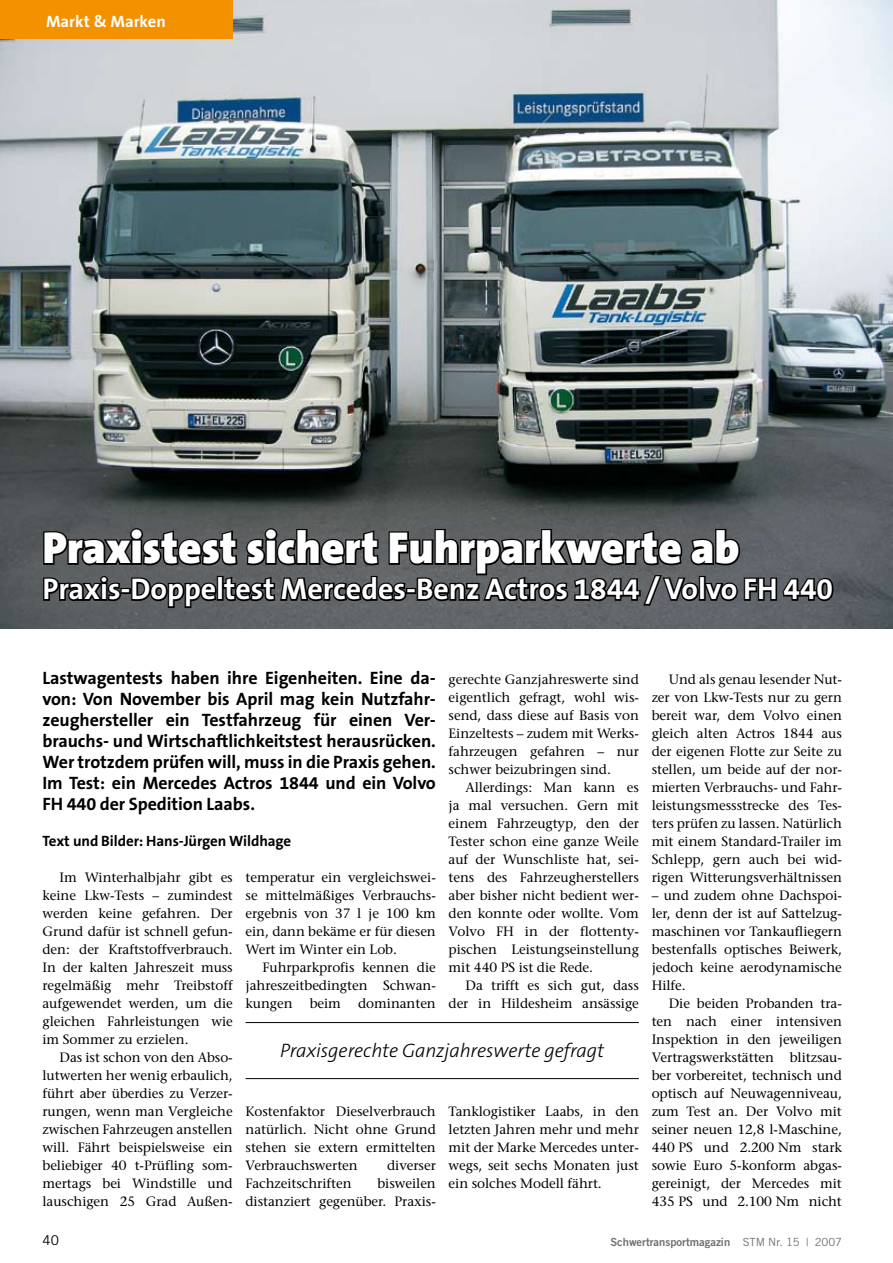
<style>
.page{position:relative;width:893px;height:1263px;background:#fff}
.page>*{position:absolute;margin:0;border:0;box-sizing:border-box;transform-origin:0 0}
.t1{font:900 45px "The Sans B9";color:#fff}
.t2{font:700 30px "The Sans B7";color:#fff}
.t3{font:italic 300 19.5px "The Sans B3";letter-spacing:-.005em;color:#000}
.t4{font:700 18px/21px "The Sans B7";letter-spacing:-.005em;color:#000;text-align:justify}
.t5{font:700 16.5px "The Sans B7";color:#fff}
.t6{font:700 15px "The Sans B7";letter-spacing:-.005em;color:#000}
.t7{font:13.5px/18px "Stone Serif";letter-spacing:-.005em;color:#000;text-align:justify}
.t8{font:13.5px "Trade Gothic";color:#000}
.t9{font:11.25px "Trade Gothic Bold Two";color:#6e7071}
.s1{font-family:"Trade Gothic"}
</style>
<div class="page">
<img style="left:0;top:0;width:893px;height:628px">
<div style="left:0;top:0;width:233px;height:39px;background:#f39100"></div>
<svg style="left:42px;top:494px;width:793px;height:128px;background:#45494b"></svg>
<hr style="left:246px;top:1022px;width:393px;height:1px;background:#000">
<hr style="left:246px;top:1078px;width:393px;height:1px;background:#000">
<p class="t5" style="left:46px;top:13px;width:121px">Markt &amp; Marken</p>
<h1 class="t1" style="left:43px;top:524px;width:699px">Praxistest sichert Fuhrparkwerte ab</h1>
<h2 class="t2" style="left:43px;top:573px;width:792px">Praxis-Doppeltest Mercedes-Benz Actros 1844 / Volvo FH 440</h2>
<p class="t4" style="left:43px;top:668px;width:395px">Lastwagentests haben ihre Eigenheiten. Eine da&shy;von: Von November bis April mag kein Nutzfahr&shy;zeughersteller ein Testfahrzeug für einen Ver&shy;brauchs- und Wirtschaftlichkeitstest herausrücken.<br>Wer trotzdem prüfen will, muss in die Praxis gehen.<br>Im Test: ein Mercedes Actros 1844 und ein Volvo FH 440 der Spedition Laabs.</p>
<p class="t6" style="left:43px;top:833px;width:250px">Text und Bilder: Hans-Jürgen Wildhage</p>
<p class="t7" style="left:449px;top:670px;width:192px">gerechte Ganzjahreswerte sind eigentlich gefragt, wohl wis&shy;send, dass diese auf Basis von Einzeltests – zudem mit Werks&shy;fahrzeugen gefahren – nur schwer beizubringen sind.</p>
<p class="t7" style="left:449px;top:778px;width:192px;text-indent:17px">Allerdings: Man kann es ja mal versuchen. Gern mit einem Fahrzeugtyp, den der Tester schon eine ganze Weile auf der Wunschliste hat, sei&shy;tens des Fahrzeugherstellers aber bisher nicht bedient wer&shy;den konnte oder wollte. Vom Volvo FH in der flottenty&shy;pischen Leistungseinstellung mit 440 PS ist die Rede.</p>
<p class="t7" style="left:449px;top:976px;width:192px;text-align:right">Da trifft es sich gut, dass der in Hildesheim ansässige</p>
<p class="t7" style="left:43px;top:868px;width:192px;text-indent:17px">Im Winterhalbjahr gibt es keine Lkw-Tests – zumindest werden keine gefahren. Der Grund dafür ist schnell gefun&shy;den: der Kraftstoffverbrauch.<br>In der kalten Jahreszeit muss regelmäßig mehr Treibstoff aufgewendet werden, um die gleichen Fahrleistungen wie im Sommer zu erzielen.</p>
<p class="t7" style="left:43px;top:1048px;width:192px;text-indent:17px">Das ist schon von den Abso&shy;lutwerten her wenig erbaulich, führt aber überdies zu Verzer&shy;rungen, wenn man Vergleiche zwischen Fahrzeugen anstellen will. Fährt beispielsweise ein beliebiger 40 t-Prüfling som&shy;mertags bei Windstille und lauschigen 25 Grad Außen-</p>
<p class="t7" style="left:246px;top:868px;width:192px">temperatur ein vergleichswei&shy;se mittelmäßiges Verbrauchs&shy;ergebnis von 37 l je 100 km ein, dann bekäme er für diesen Wert im Winter ein Lob.</p>
<p class="t7" style="left:246px;top:958px;width:192px;text-indent:17px">Fuhrparkprofis kennen die jahreszeitbedingten Schwan&shy;kungen</p>
<p class="t7" style="left:310px;top:994px;width:33px">beim</p>
<p class="t7" style="left:358px;top:994px;width:79px">dominanten</p>
<h3 class="t3" style="left:280px;top:1040px;width:326px">Praxisgerechte Ganzjahreswerte gefragt</h3>
<p class="t7" style="left:246px;top:1102px;width:192px">Kostenfaktor Dieselverbrauch natürlich. Nicht ohne Grund stehen sie extern ermittelten Verbrauchswerten</p>
<p class="t7" style="left:449px;top:1102px;width:192px">Tanklogistiker Laabs, in den letzten Jahren mehr und mehr mit der Marke Mercedes unter&shy;wegs, seit sechs Monaten just ein solches Modell fährt.</p>
<p class="t7" style="left:387px;top:1156px;width:50px">diverser</p>
<p class="t7" style="left:246px;top:1174px;width:108px">Fachzeitschriften</p>
<p class="t7" style="left:246px;top:1174px;width:192px;text-align:right">bisweilen<br>distanziert gegenüber. Praxis-</p>
<p class="t7" style="left:652px;top:670px;width:192px;text-indent:17px">Und als genau lesender Nut&shy;zer von Lkw-Tests nur zu gern bereit war, dem Volvo einen gleich alten Actros 1844 aus der eigenen Flotte zur Seite zu stellen, um beide auf der nor&shy;mierten Verbrauchs- und Fahr&shy;leistungsmessstrecke des Tes&shy;ters prüfen zu lassen. Natürlich mit einem Standard-Trailer im Schlepp, gern auch bei wid&shy;rigen Witterungsverhältnissen</p>
<p class="t7" style="left:652px;top:886px;width:192px">– und zudem ohne Dachspoi&shy;ler, denn der ist auf Sattelzug&shy;maschinen vor Tankaufliegern bestenfalls optisches Beiwerk, jedoch keine aerodynamische Hilfe.</p>
<p class="t7" style="left:652px;top:994px;width:192px;text-indent:17px">Die beiden Probanden tra&shy;ten nach einer intensiven Inspektion in den jeweiligen Vertragswerkstätten blitzsau&shy;ber vorbereitet, technisch und optisch auf Neuwagenniveau, zum Test an. Der Volvo mit seiner neuen 12,8 l-Maschine, 440 PS und 2.200 Nm stark sowie Euro 5-konform abgas&shy;gereinigt, der Mercedes mit 435 PS und 2.100 Nm nicht</p>
<p class="t8" style="left:43px;top:1232px;width:18px">40</p>
<p class="t9" style="left:610px;top:1235px;width:233px">Schwertransportmagazin <span class="s1">STM Nr. 1 5 | 2007</span></p>
</div>
